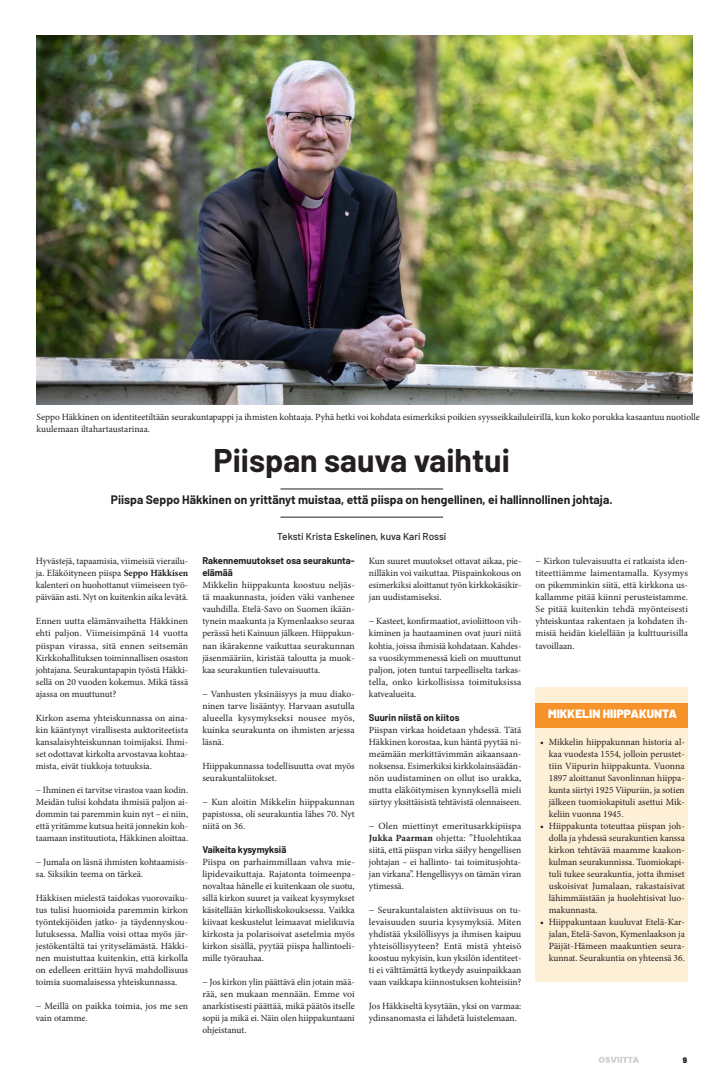
<style>
.page{position:relative;width:724px;height:1078px;background:#fff}
.page>*{position:absolute;margin:0;border:0;box-sizing:border-box;transform-origin:0 0}
.t1{font:700 32px "Barlow";color:#231f20}
.t2{font:700 12px "Barlow";color:#231f20}
.t3{font:900 12px "Barlow";letter-spacing:.005em;color:#fff}
.t4{font:500 10px "Barlow";color:#231f20}
.t5{font:9.5px/12px "Minion Pro";color:#231f20;text-align:justify}
.t6{font:700 9.5px/12px "Barlow";color:#231f20}
.t7{font:900 8px "Barlow";color:#231f20}
.s1{font-weight:700}
</style>
<div class="page">
<svg style="left:598px;top:1056px;width:41px;height:6px"></svg>
<div style="left:535px;top:686px;width:153px;height:295px;background:#fef0d6"></div>
<div style="left:535px;top:702px;width:153px;height:25px;background:#f6922a"></div>
<hr style="left:280px;top:516px;width:163px;height:1px;background:#231f20">
<hr style="left:280px;top:488px;width:163px;height:1px;background:#231f20">
<img style="left:36px;top:36px;width:656px;height:369px">
<p class="t5" style="left:37px;top:411px;width:664px">Seppo Häkkinen on identiteetiltään seurakuntapappi ja ihmisten kohtaaja. Pyhä hetki voi kohdata esimerkiksi poikien syysseikkailuleirillä, kun koko porukka kasaantuu nuotiolle kuulemaan iltahartaustarinaa.</p>
<p class="t1" style="left:213px;top:436px;width:298px">Piispan sauva vaihtui</p>
<p class="t2" style="left:111px;top:491px;width:503px">Piispa Seppo Häkkinen on yrittänyt muistaa, että piispa on hengellinen, ei hallinnollinen johtaja.</p>
<p class="t5" style="left:36px;top:555px;width:154px">Hyvästejä, tapaamisia, viimeisiä vierailu&shy;ja. Eläköityneen piispa <span class="s1">Seppo Häkkisen </span>kalenteri on huohottanut viimeiseen työ&shy;päivään asti. Nyt on kuitenkin aika levätä.</p>
<p class="t5" style="left:36px;top:615px;width:154px">Ennen uutta elämänvaihetta Häkkinen ehti paljon. Viimeisimpänä 14 vuotta piispan virassa, sitä ennen seitsemän Kirkkohallituksen toiminnallisen osaston johtajana. Seurakuntapapin työstä Häkki&shy;sellä on 20 vuoden kokemus. Mikä tässä ajassa on muuttunut?</p>
<p class="t5" style="left:36px;top:711px;width:154px">Kirkon asema yhteiskunnassa on aina&shy;kin kääntynyt virallisesta auktoriteetista kansalaisyhteiskunnan toimijaksi. Ihmi&shy;set odottavat kirkolta arvostavaa kohtaa&shy;mista, eivät tiukkoja totuuksia.</p>
<p class="t5" style="left:36px;top:783px;width:154px">− Ihminen ei tarvitse virastoa vaan kodin.<br>Meidän tulisi kohdata ihmisiä paljon ai&shy;dommin tai paremmin kuin nyt – ei niin, että yritämme kutsua heitä jonnekin koh&shy;taamaan instituutiota, Häkkinen aloittaa.</p>
<p class="t5" style="left:36px;top:855px;width:154px">− Jumala on läsnä ihmisten kohtaamisis&shy;sa. Siksikin teema on tärkeä.</p>
<p class="t5" style="left:36px;top:891px;width:154px">Häkkisen mielestä taidokas vuorovaiku&shy;tus tulisi huomioida paremmin kirkon työntekijöiden jatko- ja täydennyskou&shy;lutuksessa. Mallia voisi ottaa myös jär&shy;jestökentältä tai yrityselämästä. Häkki&shy;nen muistuttaa kuitenkin, että kirkolla on edelleen erittäin hyvä mahdollisuus toimia suomalaisessa yhteiskunnassa.</p>
<p class="t5" style="left:36px;top:999px;width:154px">− Meillä on paikka toimia, jos me sen vain otamme.</p>
<p class="t4" style="left:277px;top:529px;width:170px">Teksti Krista Eskelinen, kuva Kari Rossi</p>
<p class="t6" style="left:202px;top:554px;width:154px">Rakennemuutokset osa seurakunta&shy;elämää</p>
<p class="t5" style="left:202px;top:579px;width:154px">Mikkelin hiippakunta koostuu neljäs&shy;tä maakunnasta, joiden väki vanhenee vauhdilla. Etelä-Savo on Suomen ikään&shy;tynein maakunta ja Kymenlaakso seuraa perässä heti Kainuun jälkeen. Hiippakun&shy;nan ikärakenne vaikuttaa seurakunnan jäsenmääriin, kiristää taloutta ja muok&shy;kaa seurakuntien tulevaisuutta.</p>
<p class="t5" style="left:202px;top:687px;width:154px">− Vanhusten yksinäisyys ja muu diako&shy;ninen tarve lisääntyy. Harvaan asutulla alueella kysymykseksi nousee myös, kuinka seurakunta on ihmisten arjessa läsnä.</p>
<p class="t5" style="left:202px;top:759px;width:154px">Hiippakunnassa todellisuutta ovat myös seurakuntaliitokset.</p>
<p class="t5" style="left:202px;top:795px;width:154px">− Kun aloitin Mikkelin hiippakunnan papistossa, oli seurakuntia lähes 70. Nyt niitä on 36.</p>
<p class="t6" style="left:202px;top:842px;width:85px">Vaikeita kysymyksiä</p>
<p class="t5" style="left:202px;top:855px;width:154px">Piispa on parhaimmillaan vahva mie&shy;lipidevaikuttaja. Rajatonta toimeenpa&shy;novaltaa hänelle ei kuitenkaan ole suotu, sillä kirkon suuret ja vaikeat kysymykset käsitellään kirkolliskokouksessa. Vaikka kiivaat keskustelut leimaavat mielikuvia kirkosta ja polarisoivat asetelmia myös kirkon sisällä, pyytää piispa hallintoeli&shy;mille työrauhaa.</p>
<p class="t5" style="left:202px;top:975px;width:154px">− Jos kirkon ylin päättävä elin jotain mää&shy;rää, sen mukaan mennään. Emme voi anarkistisesti päättää, mikä päätös itselle sopii ja mikä ei. Näin olen hiippakuntaani ohjeistanut.</p>
<p class="t5" style="left:369px;top:555px;width:154px">Kun suuret muutokset ottavat aikaa, pie&shy;nilläkin voi vaikuttaa. Piispainkokous on esimerkiksi aloittanut työn kirkkokäsikir&shy;jan uudistamiseksi.</p>
<p class="t5" style="left:369px;top:615px;width:154px">− Kasteet, konfirmaatiot, avioliittoon vih&shy;kiminen ja hautaaminen ovat juuri niitä kohtia, joissa ihmisiä kohdataan. Kahdes&shy;sa vuosikymmenessä kieli on muuttunut paljon, joten tuntui tarpeelliselta tarkas&shy;tella, onko kirkollisissa toimituksissa katvealueita.</p>
<p class="t6" style="left:369px;top:710px;width:92px">Suurin niistä on kiitos</p>
<p class="t5" style="left:369px;top:723px;width:154px">Piispan virkaa hoidetaan yhdessä. Tätä Häkkinen korostaa, kun häntä pyytää ni&shy;meämään merkittävimmän aikaansaan&shy;noksensa. Esimerkiksi kirkkolainsäädän&shy;nön uudistaminen on ollut iso urakka, mutta eläköitymisen kynnyksellä mieli siirtyy yksittäisistä tehtävistä olennaiseen.</p>
<p class="t5" style="left:369px;top:819px;width:154px">− Olen miettinyt emeritusarkkipiispa <span class="s1">Jukka Paarman</span> ohjetta: ”Huolehtikaa siitä, että piispan virka säilyy hengellisen johtajan – ei hallinto- tai toimitusjohta&shy;jan virkana”. Hengellisyys on tämän viran ytimessä.</p>
<p class="t5" style="left:369px;top:903px;width:154px">− Seurakuntalaisten aktiivisuus on tu&shy;levaisuuden suuria kysymyksiä. Miten yhdistää yksilöllisyys ja ihmisen kaipuu yhteisöllisyyteen? Entä mistä yhteisö koostuu nykyisin, kun yksilön identiteet&shy;ti ei välttämättä kytkeydy asuinpaikkaan vaan vaikkapa kiinnostuksen kohteisiin?</p>
<p class="t5" style="left:369px;top:999px;width:154px">Jos Häkkiseltä kysytään, yksi on varmaa: ydinsanomasta ei lähdetä luistelemaan.</p>
<p class="t5" style="left:535px;top:555px;width:154px">− Kirkon tulevaisuutta ei ratkaista iden&shy;titeettiämme laimentamalla. Kysymys on pikemminkin siitä, että kirkkona us&shy;kallamme pitää kiinni perusteistamme.<br>Se pitää kuitenkin tehdä myönteisesti yhteiskuntaa rakentaen ja kohdaten ih&shy;misiä heidän kielellään ja kulttuurisilla tavoillaan.</p>
<p class="t3" style="left:548px;top:704px;width:130px">MIKKELIN HIIPPAKUNTA</p>
<p class="t5" style="left:548px;top:735px;width:137px;text-indent:-9px">• Mikkelin hiippakunnan historia al&shy;kaa vuodesta 1554, jolloin perustet&shy;tiin Viipurin hiippakunta. Vuonna 1897 aloittanut Savonlinnan hiippa&shy;kunta siirtyi 1925 Viipuriin, ja sotien jälkeen tuomiokapituli asettui Mik&shy;keliin vuonna 1945.</p>
<p class="t5" style="left:548px;top:819px;width:137px;text-indent:-9px">• Hiippakunta toteuttaa piispan joh&shy;dolla ja yhdessä seurakuntien kanssa kirkon tehtävää maamme kaakon&shy;kulman seurakunnissa. Tuomiokapi&shy;tuli tukee seurakuntia, jotta ihmiset uskoisivat Jumalaan, rakastaisivat lähimmäistään ja huolehtisivat luo&shy;makunnasta.</p>
<p class="t5" style="left:548px;top:915px;width:137px;text-indent:-9px">• Hiippakuntaan kuuluvat Etelä-Kar&shy;jalan, Etelä-Savon, Kymenlaakson ja Päijät-Hämeen maakuntien seura&shy;kunnat. Seurakuntia on yhteensä 36.</p>
<p class="t7" style="left:682px;top:1054px;width:6px">9</p>
</div>
